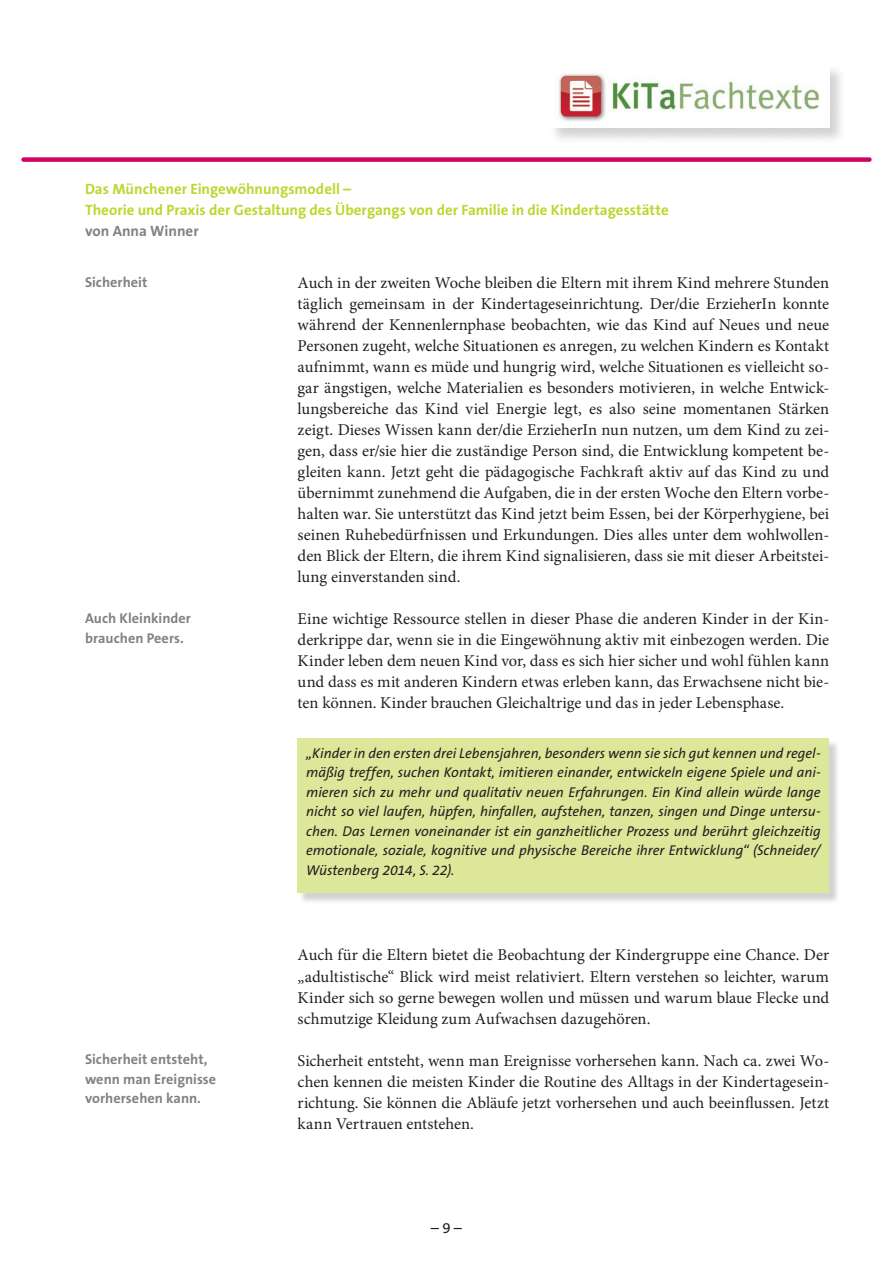
<style>
.page{position:relative;width:893px;height:1263px;background:#fff}
.page>*{position:absolute;margin:0;border:0;box-sizing:border-box;transform-origin:0 0}
.Studientext-Fließtex{font:16.5px/21px "Minion Pro";color:#231f20;text-align:justify}
.t1{font:700 15px/21px "The Sans B7";color:#bed630}
.t2{font:700 15px "The Sans B7";color:#808285}
.t3{font:15px "The Sans B5 Plain";color:#231f20}
.Farbiger_Kasten{font:italic 14.25px/19.5px "The Sans B5 Plain";color:#231f20;text-align:justify}
.t4{font:700 14.25px/19.5px "The Sans B7";letter-spacing:.005em;color:#808285}
</style>
<div class="page">
<div style="left:24px;top:157px;width:845px;height:5px;background:#d10364"></div>
<div style="left:548px;top:63px;width:298px;height:82px;background:#231f20;opacity:.2"></div>
<img style="left:549px;top:64px;width:280px;height:64px">
<div style="left:299px;top:740px;width:541px;height:164px;background:#231f20;opacity:.2"></div>
<div style="left:298px;top:738px;width:531px;height:155px;background:#dde799"></div>
<p class="t1" style="left:85px;top:179px;width:585px">Das Münchener Eingewöhnungsmodell –<br>Theorie und Praxis der Gestaltung des Übergangs von der Familie in die Kindertagesstätte</p>
<p class="t2" style="left:85px;top:223px;width:115px">von Anna Winner</p>
<p class="t4" style="left:85px;top:273px;width:64px">Sicherheit</p>
<p class="t4" style="left:85px;top:609px;width:107px">Auch Kleinkinder brauchen Peers.</p>
<p class="t4" style="left:85px;top:1050px;width:133px">Sicherheit entsteht, wenn man Ereignisse vorhersehen kann.</p>
<p class="Studientext-Fließtex" style="left:298px;top:273px;width:533px">Auch in der zweiten Woche bleiben die Eltern mit ihrem Kind mehrere Stunden täglich gemeinsam in der Kindertageseinrichtung. Der/die ErzieherIn konnte während der Kennenlernphase beobachten, wie das Kind auf Neues und neue Personen zugeht, welche Situationen es anregen, zu welchen Kindern es Kontakt aufnimmt, wann es müde und hungrig wird, welche Situationen es vielleicht so&shy;gar ängstigen, welche Materialien es besonders motivieren, in welche Entwick&shy;lungsbereiche das Kind viel Energie legt, es also seine momentanen Stärken zeigt. Dieses Wissen kann der/die ErzieherIn nun nutzen, um dem Kind zu zei&shy;gen, dass er/sie hier die zuständige Person sind, die Entwicklung kompetent be&shy;gleiten kann. Jetzt geht die pädagogische Fachkraft aktiv auf das Kind zu und übernimmt zunehmend die Aufgaben, die in der ersten Woche den Eltern vorbe&shy;halten war. Sie unterstützt das Kind jetzt beim Essen, bei der Körperhygiene, bei seinen Ruhebedürfnissen und Erkundungen. Dies alles unter dem wohlwollen&shy;den Blick der Eltern, die ihrem Kind signalisieren, dass sie mit dieser Arbeitstei&shy;lung einverstanden sind.</p>
<p class="Studientext-Fließtex" style="left:298px;top:609px;width:533px">Eine wichtige Ressource stellen in dieser Phase die anderen Kinder in der Kin&shy;derkrippe dar, wenn sie in die Eingewöhnung aktiv mit einbezogen werden. Die Kinder leben dem neuen Kind vor, dass es sich hier sicher und wohl fühlen kann und dass es mit anderen Kindern etwas erleben kann, das Erwachsene nicht bie&shy;ten können. Kinder brauchen Gleichaltrige und das in jeder Lebensphase.</p>
<p class="Farbiger_Kasten" style="left:306px;top:743px;width:516px">„Kinder in den ersten drei Lebensjahren, besonders wenn sie sich gut kennen und regel&shy;mäßig treffen, suchen Kontakt, imitieren einander, entwickeln eigene Spiele und ani&shy;mieren sich zu mehr und qualitativ neuen Erfahrungen. Ein Kind allein würde lange nicht so viel laufen, hüpfen, hinfallen, aufstehen, tanzen, singen und Dinge untersu&shy;chen. Das Lernen voneinander ist ein ganzheitlicher Prozess und berührt gleichzeitig emotionale, soziale, kognitive und physische Bereiche ihrer Entwicklung“ (Schneider/ Wüstenberg 2014, S. 22).</p>
<p class="Studientext-Fließtex" style="left:298px;top:945px;width:533px">Auch für die Eltern bietet die Beobachtung der Kindergruppe eine Chance. Der „adultistische“ Blick wird meist relativiert. Eltern verstehen so leichter, warum Kinder sich so gerne bewegen wollen und müssen und warum blaue Flecke und schmutzige Kleidung zum Aufwachsen dazugehören.</p>
<p class="Studientext-Fließtex" style="left:298px;top:1050px;width:533px">Sicherheit entsteht, wenn man Ereignisse vorhersehen kann. Nach ca. zwei Wo&shy;chen kennen die meisten Kinder die Routine des Alltags in der Kindertagesein&shy;richtung. Sie können die Abläufe jetzt vorhersehen und auch beeinflussen. Jetzt kann Vertrauen entstehen.</p>
<p class="t3" style="left:431px;top:1219px;width:33px">– 9 –</p>
</div>
